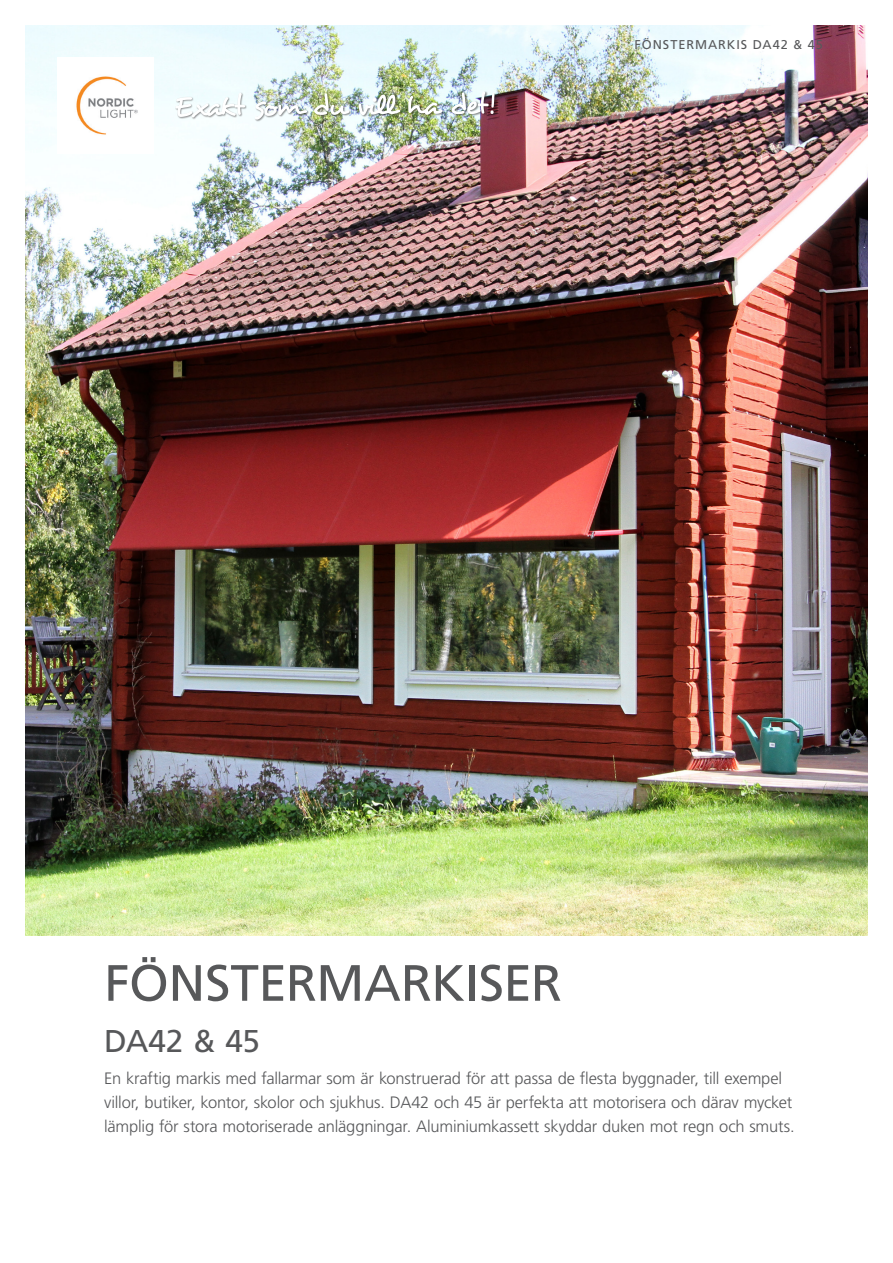
<style>
.page{position:relative;width:893px;height:1263px;background:#fff}
.page>*{position:absolute;margin:0;border:0;box-sizing:border-box;transform-origin:0 0}
.t1{font:51px "Frutiger LT Std";letter-spacing:-.01em;color:#57585a}
.t2{font:31.5px "Frutiger LT Std";letter-spacing:-.01em;color:#57585a}
.t3{font:300 16.5px/24px "Frutiger LT Std";letter-spacing:-.015em;color:#57585a}
.t4{font:12.75px "Frutiger LT Std";letter-spacing:.075em;color:#57585a}
</style>
<div class="page">
<img style="left:26px;top:26px;width:841px;height:909px">
<div style="left:175px;top:91px;width:322px;height:31px;background:#231f20;opacity:.5"></div>
<img style="left:175px;top:91px;width:319px;height:29px">
<img style="left:57px;top:57px;width:96px;height:96px">
<p class="t4" style="left:634px;top:37px;width:190px">FÖNSTERMARKIS DA42 &amp; 45</p>
<p class="t1" style="left:104px;top:953px;width:459px">FÖNSTERMARKISER</p>
<p class="t2" style="left:104px;top:1022px;width:157px">DA42 &amp; 45</p>
<p class="t3" style="left:104px;top:1066px;width:692px">En kraftig markis med fallarmar som är konstruerad för att passa de flesta byggnader, till exempel villor, butiker, kontor, skolor och sjukhus. DA42 och 45 är perfekta att motorisera och därav mycket lämplig för stora motoriserade anläggningar. Aluminiumkassett skyddar duken mot regn och smuts.</p>
</div>
